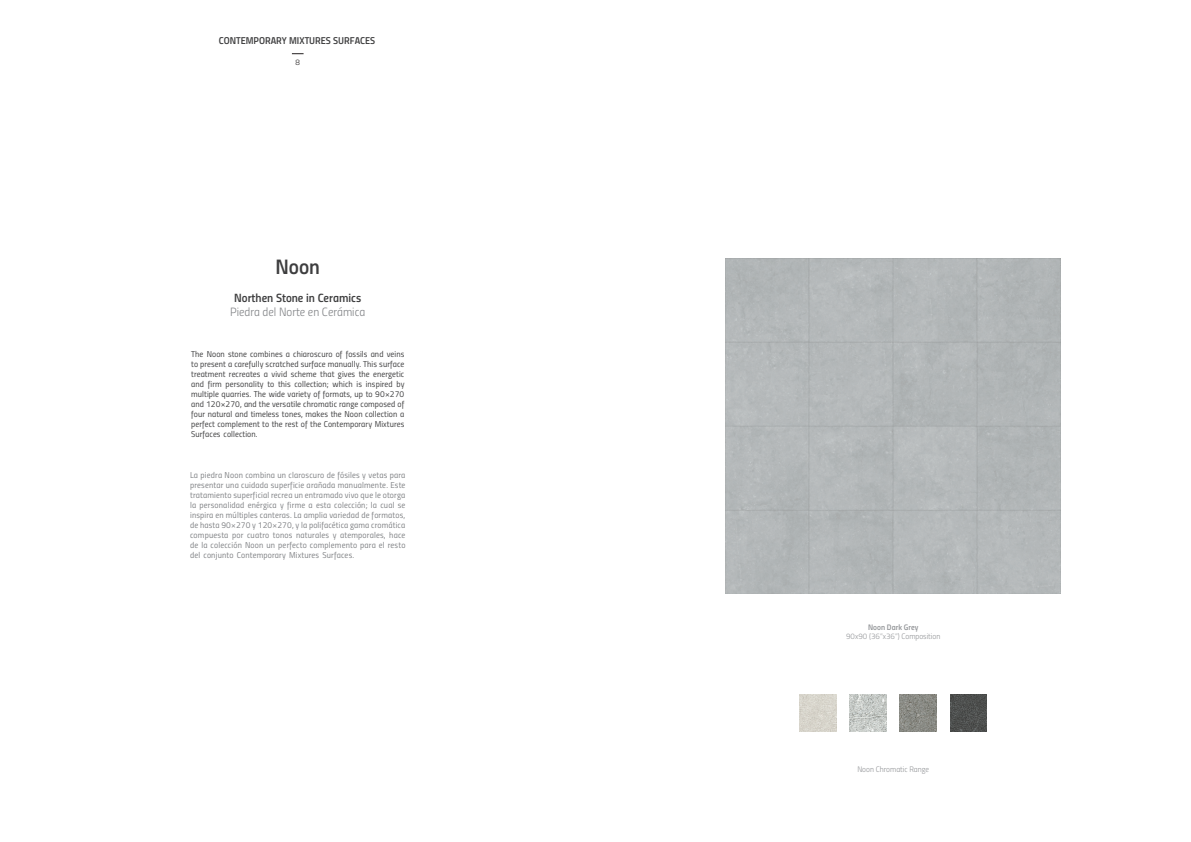
<style>
.page{position:relative;width:1191px;height:842px;background:#fff}
.page>*{position:absolute;margin:0;border:0;box-sizing:border-box;transform-origin:0 0}
.t1{font:21px "Titillium Semibold Upright";color:#3e3e3f}
.t2{font:12px "Titillium Light Upright";color:#808285}
.t3{font:12px "Titillium Semibold Upright";color:#3e3e3f}
.t4{font:10px "Titillium Semibold Upright";color:#3e3e3f}
.t5{font:8.5px/10px "Titillium Regular Upright";letter-spacing:.02em;color:#808285;text-align:justify}
.t6{font:8.5px/10px "Titillium Regular Upright";letter-spacing:.01em;color:#3e3e3f;text-align:justify}
.t7{font:8px "Titillium Light Upright";color:#939598}
.t8{font:8px "Titillium Semibold Upright";color:#939598}
.t9{font:8px "Titillium Light Upright";color:#231f20}
</style>
<div class="page">
<img style="left:849px;top:695px;width:37px;height:37px">
<img style="left:900px;top:695px;width:36px;height:37px">
<img style="left:799px;top:694px;width:37px;height:37px">
<img style="left:950px;top:694px;width:37px;height:37px">
<p class="t4" style="left:219px;top:32px;width:158px">CONTEMPORARY MIXTURES SURFACES</p>
<p class="t9" style="left:295px;top:56px;width:6px">8</p>
<h1 class="t1" style="left:275px;top:250px;width:46px">Noon</h1>
<h2 class="t3" style="left:234px;top:289px;width:128px">Northen Stone in Ceramics</h2>
<h2 class="t2" style="left:230px;top:303px;width:137px">Piedra del Norte en Cerámica</h2>
<p class="t6" style="left:191px;top:349px;width:215px">The Noon stone combines a chiaroscuro of fossils and veins to present a carefully scratched surface manually. This surface treatment recreates a vivid scheme that gives the energetic and firm personality to this collection; which is inspired by multiple quarries. The wide variety of formats, up to 90×270 and 120×270, and the versatile chromatic range composed of four natural and timeless tones, makes the Noon collection a perfect complement to the rest of the Contemporary Mixtures Surfaces collection.</p>
<p class="t5" style="left:190px;top:469px;width:217px">La piedra Noon combina un claroscuro de fósiles y vetas para presentar una cuidada superficie arañada manualmente. Este tratamiento superficial recrea un entramado vivo que le otorga la personalidad enérgica y firme a esta colección; la cual se inspira en múltiples canteras. La amplia variedad de formatos, de hasta 90×270 y 120×270, y la polifacética gama cromática compuesta por cuatro tonos naturales y atemporales, hace de la colección Noon un perfecto complemento para el resto del conjunto Contemporary Mixtures Surfaces.</p>
<p class="t8" style="left:868px;top:621px;width:52px">Noon Dark Grey</p>
<p class="t7" style="left:846px;top:631px;width:96px">90x90 (36”x36”) Composition</p>
<p class="t7" style="left:857px;top:763px;width:73px">Noon Chromatic Range</p>
</div>
